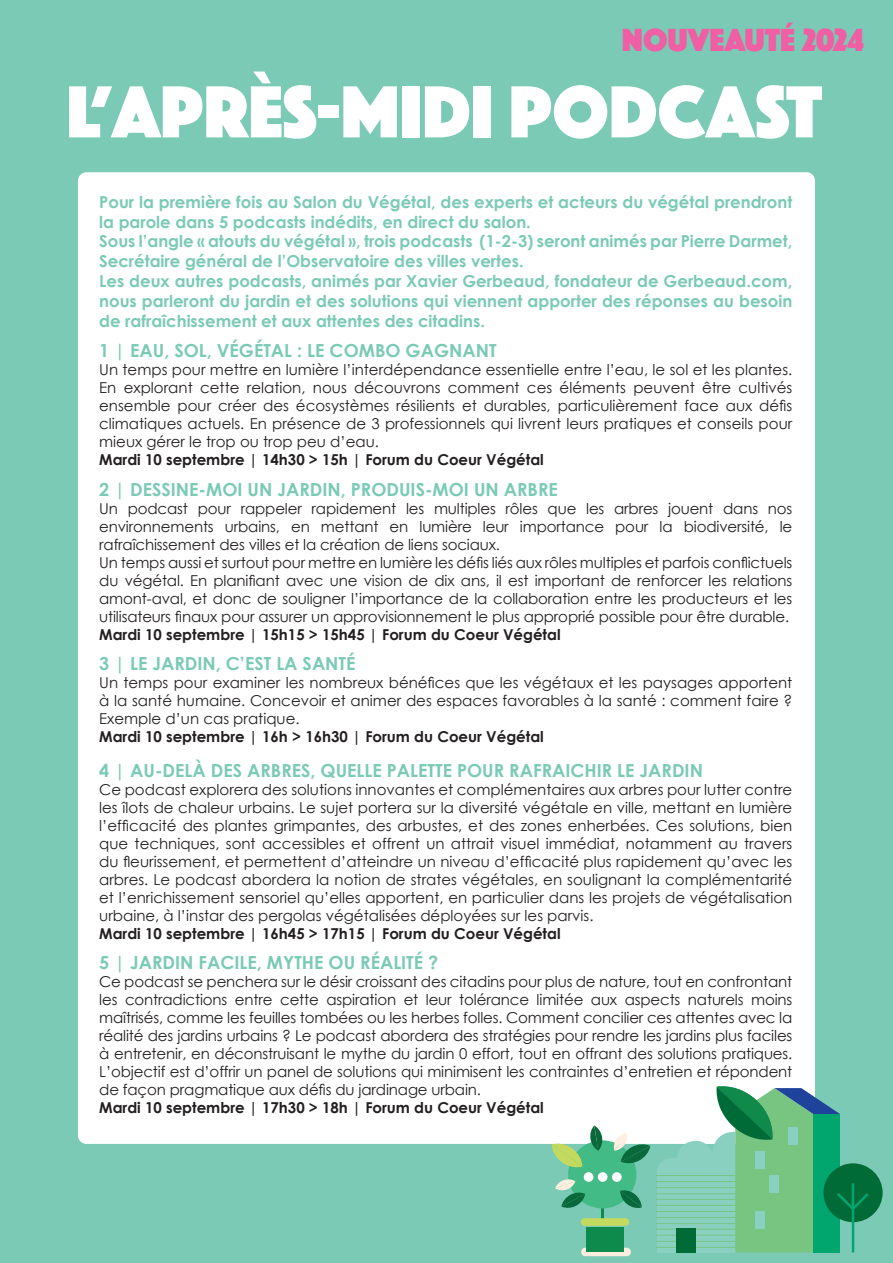
<style>
.page{position:relative;width:893px;height:1263px;background:#7acab5}
.page>*{position:absolute;margin:0;border:0;box-sizing:border-box;transform-origin:0 0}
.t1{font:76.5px "Phosphate Pro Solid";color:#fff}
.t2{font:33px "Phosphate Pro Solid";color:#f05ea3}
.t3{font:700 18px "Century Gothic";color:#7acab5}
.t4{font:700 16.5px/19.8px "Century Gothic";color:#7acab5}
.t5{font:15px/18px "Century Gothic";letter-spacing:-.01em;color:#231f20;text-align:justify}
.t6{font:700 15px "Century Gothic";color:#231f20}
</style>
<div class="page">
<div style="left:78px;top:172px;width:737px;height:972px;background:#fff;border-radius:9px"></div>
<div style="left:823px;top:1163px;width:60px;height:59px;background:#006b37;border-radius:50%"></div>
<svg style="left:657px;top:1086px;width:214px;height:166px"></svg>
<div style="left:755px;top:1151px;width:9px;height:17px;background:#8ad0c0"></div>
<div style="left:770px;top:1175px;width:9px;height:17px;background:#8ad0c0"></div>
<div style="left:788px;top:1127px;width:10px;height:17px;background:#8ad0c0"></div>
<div style="left:755px;top:1211px;width:9px;height:17px;background:#8ad0c0"></div>
<hr style="left:656px;top:1175px;width:79px;height:1px;background:#78c582">
<hr style="left:656px;top:1199px;width:79px;height:1px;background:#78c582">
<hr style="left:656px;top:1229px;width:79px;height:1px;background:#78c582">
<hr style="left:656px;top:1187px;width:79px;height:1px;background:#78c582">
<hr style="left:656px;top:1211px;width:79px;height:1px;background:#78c582">
<hr style="left:656px;top:1241px;width:79px;height:1px;background:#78c582">
<hr style="left:656px;top:1181px;width:79px;height:1px;background:#78c582">
<hr style="left:656px;top:1205px;width:79px;height:1px;background:#78c582">
<hr style="left:656px;top:1235px;width:79px;height:1px;background:#78c582">
<hr style="left:656px;top:1193px;width:79px;height:1px;background:#78c582">
<hr style="left:656px;top:1223px;width:79px;height:1px;background:#78c582">
<hr style="left:656px;top:1217px;width:79px;height:1px;background:#78c582">
<hr style="left:656px;top:1247px;width:79px;height:1px;background:#78c582">
<div style="left:676px;top:1228px;width:20px;height:24px;background:#006b37"></div>
<div style="left:581px;top:1248px;width:50px;height:8px;background:#feeee0;border-radius:4px"></div>
<hr style="left:601px;top:1190px;width:3px;height:29px;background:#0e8a4c">
<div style="left:587px;top:1228px;width:37px;height:24px;background:#0e8a4c"></div>
<div style="left:568px;top:1140px;width:68px;height:68px;background:#42bb86;border-radius:50%"></div>
<div style="left:584px;top:1172px;width:9px;height:10px;background:#fff;border-radius:50%"></div>
<div style="left:598px;top:1172px;width:9px;height:10px;background:#fff;border-radius:50%"></div>
<div style="left:612px;top:1172px;width:10px;height:10px;background:#fff;border-radius:50%"></div>
<div style="left:581px;top:1218px;width:48px;height:8px;background:#c3da5e;border-radius:4px"></div>
<svg style="left:620px;top:1189px;width:22px;height:19px"></svg>
<svg style="left:590px;top:1125px;width:13px;height:26px"></svg>
<svg style="left:552px;top:1143px;width:30px;height:25px"></svg>
<svg style="left:613px;top:1133px;width:37px;height:31px"></svg>
<svg style="left:555px;top:1179px;width:30px;height:29px"></svg>
<h2 class="t2" style="left:622px;top:17px;width:243px">NOUVEAUTÉ 2024</h2>
<h1 class="t1" style="left:66px;top:57px;width:757px">L’APRÈS-MIDI PODCAST</h1>
<p class="t4" style="left:99px;top:191px;width:695px">Pour la première fois au Salon du Végétal, des experts et acteurs du végétal prendront la parole dans 5 podcasts indédits, en direct du salon.<br>Sous l’angle « atouts du végétal », trois podcasts (1-2-3) seront animés par Pierre Darmet, Secrétaire général de l’Observatoire des villes vertes.<br>Les deux autres podcasts, animés par Xavier Gerbeaud, fondateur de Gerbeaud.com, nous parleront du jardin et des solutions qui viennent apporter des réponses au besoin de rafraîchissement et aux attentes des citadins.</p>
<p class="t3" style="left:99px;top:337px;width:399px">1 | EAU, SOL, VÉGÉTAL : LE COMBO GAGNANT</p>
<p class="t5" style="left:99px;top:361px;width:695px">Un temps pour mettre en lumière l’interdépendance essentielle entre l’eau, le sol et les plantes.<br>En explorant cette relation, nous découvrons comment ces éléments peuvent être cultivés ensemble pour créer des écosystèmes résilients et durables, particulièrement face aux défis climatiques actuels. En présence de 3 professionnels qui livrent leurs pratiques et conseils pour mieux gérer le trop ou trop peu d’eau.</p>
<p class="t6" style="left:99px;top:448px;width:446px">Mardi 10 septembre | 14h30 &gt; 15h | Forum du Coeur Végétal</p>
<p class="t3" style="left:99px;top:476px;width:460px">2 | DESSINE-MOI UN JARDIN, PRODUIS-MOI UN ARBRE</p>
<p class="t5" style="left:99px;top:499px;width:695px;text-align:left">Un podcast pour rappeler rapidement les multiples rôles que les arbres jouent dans nos environnements urbains, en mettant en lumière leur importance pour la biodiversité, le rafraîchissement des villes et la création de liens sociaux.<br>Un temps aussi et surtout pour mettre en lumière les défis liés aux rôles multiples et parfois conflictuels du végétal. En planifiant avec une vision de dix ans, il est important de renforcer les relations amont-aval, et donc de souligner l’importance de la collaboration entre les producteurs et les utilisateurs finaux pour assurer un approvisionnement le plus approprié possible pour être durable.</p>
<p class="t6" style="left:99px;top:623px;width:463px">Mardi 10 septembre | 15h15 &gt; 15h45 | Forum du Coeur Végétal</p>
<p class="t3" style="left:99px;top:650px;width:258px">3 | LE JARDIN, C’EST LA SANTÉ</p>
<p class="t5" style="left:99px;top:674px;width:695px">Un temps pour examiner les nombreux bénéfices que les végétaux et les paysages apportent à la santé humaine. Concevoir et animer des espaces favorables à la santé : comment faire ?<br>Exemple d’un cas pratique.</p>
<p class="t6" style="left:99px;top:726px;width:446px">Mardi 10 septembre | 16h &gt; 16h30 | Forum du Coeur Végétal</p>
<p class="t3" style="left:99px;top:756px;width:605px">4 | AU-DELÀ DES ARBRES, QUELLE PALETTE POUR RAFRAICHIR LE JARDIN</p>
<p class="t5" style="left:99px;top:780px;width:695px">Ce podcast explorera des solutions innovantes et complémentaires aux arbres pour lutter contre les îlots de chaleur urbains. Le sujet portera sur la diversité végétale en ville, mettant en lumière l’efficacité des plantes grimpantes, des arbustes, et des zones enherbées. Ces solutions, bien que techniques, sont accessibles et offrent un attrait visuel immédiat, notamment au travers du fleurissement, et permettent d’atteindre un niveau d’efficacité plus rapidement qu’avec les arbres. Le podcast abordera la notion de strates végétales, en soulignant la complémentarité et l’enrichissement sensoriel qu’elles apportent, en particulier dans les projets de végétalisation urbaine, à l’instar des pergolas végétalisées déployées sur les parvis.</p>
<p class="t6" style="left:99px;top:922px;width:463px">Mardi 10 septembre | 16h45 &gt; 17h15 | Forum du Coeur Végétal</p>
<p class="t3" style="left:99px;top:949px;width:341px">5 | JARDIN FACILE, MYTHE OU RÉALITÉ ?</p>
<p class="t5" style="left:99px;top:973px;width:695px">Ce podcast se penchera sur le désir croissant des citadins pour plus de nature, tout en confrontant les contradictions entre cette aspiration et leur tolérance limitée aux aspects naturels moins maîtrisés, comme les feuilles tombées ou les herbes folles. Comment concilier ces attentes avec la réalité des jardins urbains ? Le podcast abordera des stratégies pour rendre les jardins plus faciles à entretenir, en déconstruisant le mythe du jardin 0 effort, tout en offrant des solutions pratiques.<br>L’objectif est d’offrir un panel de solutions qui minimisent les contraintes d’entretien et répondent de façon pragmatique aux défis du jardinage urbain.</p>
<p class="t6" style="left:99px;top:1096px;width:446px">Mardi 10 septembre | 17h30 &gt; 18h | Forum du Coeur Végétal</p>
</div>
